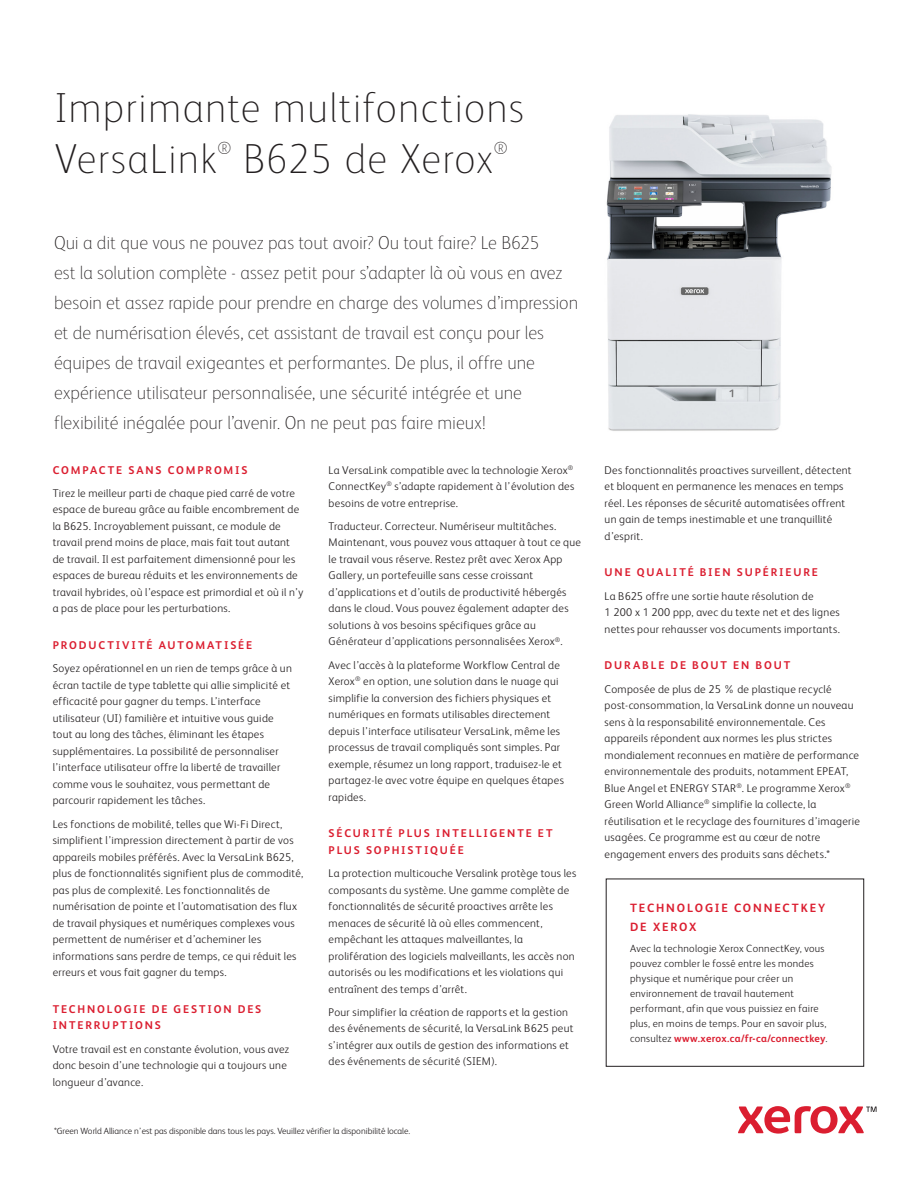
<style>
.page{position:relative;width:918px;height:1188px;background:#fff}
.page>*{position:absolute;margin:0;border:0;box-sizing:border-box;transform-origin:0 0}
.Head_16_20_color{font:100 42px/50.8px "Xerox Sans";letter-spacing:.025em;color:#231f20}
.Intro_Subhead{font:100 18.75px/30px "Xerox Sans";color:#231f20}
.Head_16_20_color-2{font:100 17.55px "Xerox Sans";color:#231f20}
.Body_Subhead_8_5_12{font:700 12px/18.8px "Xerox Sans";letter-spacing:.155em;color:#db1e30}
.Body_Text_8_5_12{font:300 11.25px/16.5px "Xerox Sans";letter-spacing:.025em;color:#231f20}
.Body_Text_8_5_12-2{font:700 11.25px/16.5px "Xerox Sans";letter-spacing:.17em;color:#db1e30}
.Body_Subhead_8_5_12-2{font:700 11.25px "Xerox Sans";letter-spacing:.165em;color:#db1e30}
.Body_Text_7_10{font:300 10.5px/15px "Xerox Sans";letter-spacing:.03em;color:#231f20}
.Body_Text_8_5_12-3{font:300 9px "Xerox Sans";color:#231f20}
.s1{font-weight:700;color:#db1e30}
</style>
<div class="page">
<svg style="left:738px;top:1106px;width:139px;height:28px"></svg>
<img style="left:606px;top:114px;width:226px;height:317px">
<p class="Head_16_20_color" style="left:54px;top:80px;width:472px">Imprimante multifonctions<br>VersaLink</p>
<p class="Head_16_20_color-2" style="left:217px;top:137px;width:15px">®</p>
<p class="Head_16_20_color" style="left:243px;top:131px;width:252px">B625 de Xerox</p>
<p class="Head_16_20_color-2" style="left:494px;top:137px;width:15px">®</p>
<p class="Intro_Subhead" style="left:54px;top:226px;width:526px">Qui a dit que vous ne pouvez pas tout avoir? Ou tout faire? Le B625<br>est la solution complète - assez petit pour s’adapter là où vous en avez besoin et assez rapide pour prendre en charge des volumes d’impression et de numérisation élevés, cet assistant de travail est conçu pour les équipes de travail exigeantes et performantes. De plus, il offre une expérience utilisateur personnalisée, une sécurité intégrée et une flexibilité inégalée pour l’avenir. On ne peut pas faire mieux!</p>
<p class="Body_Subhead_8_5_12-2" style="left:53px;top:462px;width:196px">COMPACTE SANS COMPROMIS</p>
<p class="Body_Text_8_5_12" style="left:53px;top:484px;width:252px">Tirez le meilleur parti de chaque pied carré de votre espace de bureau grâce au faible encombrement de la B625. Incroyablement puissant, ce module de travail prend moins de place, mais fait tout autant de travail. Il est parfaitement dimensionné pour les espaces de bureau réduits et les environnements de travail hybrides, où l’espace est primordial et où il n’y a pas de place pour les perturbations.</p>
<p class="Body_Text_8_5_12-2" style="left:53px;top:637px;width:201px">PRODUCTIVITÉ AUTOMATISÉE</p>
<p class="Body_Text_8_5_12" style="left:53px;top:660px;width:241px">Soyez opérationnel en un rien de temps grâce à un écran tactile de type tablette qui allie simplicité et efficacité pour gagner du temps. L’interface utilisateur (UI) familière et intuitive vous guide tout au long des tâches, éliminant les étapes supplémentaires. La possibilité de personnaliser l’interface utilisateur offre la liberté de travailler comme vous le souhaitez, vous permettant de parcourir rapidement les tâches.</p>
<p class="Body_Text_8_5_12" style="left:53px;top:815px;width:252px">Les fonctions de mobilité, telles que Wi-Fi Direct, simplifient l’impression directement à partir de vos appareils mobiles préférés. Avec la VersaLink B625, plus de fonctionnalités signifient plus de commodité, pas plus de complexité. Les fonctionnalités de numérisation de pointe et l’automatisation des flux de travail physiques et numériques complexes vous permettent de numériser et d’acheminer les informations sans perdre de temps, ce qui réduit les erreurs et vous fait gagner du temps.</p>
<p class="Body_Text_8_5_12-2" style="left:53px;top:1000px;width:210px">TECHNOLOGIE DE GESTION DES<br>INTERRUPTIONS</p>
<p class="Body_Text_8_5_12" style="left:53px;top:1040px;width:238px">Votre travail est en constante évolution, vous avez donc besoin d’une technologie qui a toujours une longueur d’avance.</p>
<p class="Body_Text_8_5_12" style="left:329px;top:461px;width:247px;text-align:justify">La VersaLink compatible avec la technologie Xerox<sup>® </sup>ConnectKey<sup>®</sup> s’adapte rapidement à l’évolution des besoins de votre entreprise.</p>
<p class="Body_Text_8_5_12" style="left:329px;top:517px;width:254px">Traducteur. Correcteur. Numériseur multitâches.<br>Maintenant, vous pouvez vous attaquer à tout ce que le travail vous réserve. Restez prêt avec Xerox App Gallery, un portefeuille sans cesse croissant d’applications et d’outils de productivité hébergés dans le cloud. Vous pouvez également adapter des solutions à vos besoins spécifiques grâce au Générateur d’applications personnalisées Xerox<sup>®</sup>.</p>
<p class="Body_Text_8_5_12" style="left:329px;top:656px;width:237px">Avec l’accès à la plateforme Workflow Central de Xerox<sup>®</sup> en option, une solution dans le nuage qui simplifie la conversion des fichiers physiques et numériques en formats utilisables directement depuis l’interface utilisateur VersaLink, même les processus de travail compliqués sont simples. Par exemple, résumez un long rapport, traduisez-le et partagez-le avec votre équipe en quelques étapes rapides.</p>
<p class="Body_Text_8_5_12-2" style="left:329px;top:825px;width:225px">SÉCURITÉ PLUS INTELLIGENTE ET<br>PLUS SOPHISTIQUÉE</p>
<p class="Body_Text_8_5_12" style="left:329px;top:865px;width:249px">La protection multicouche Versalink protège tous les composants du système. Une gamme complète de fonctionnalités de sécurité proactives arrête les menaces de sécurité là où elles commencent, empêchant les attaques malveillantes, la prolifération des logiciels malveillants, les accès non autorisés ou les modifications et les violations qui entraînent des temps d’arrêt.</p>
<p class="Body_Text_8_5_12" style="left:329px;top:1003px;width:246px">Pour simplifier la création de rapports et la gestion des événements de sécurité, la VersaLink B625 peut s’intégrer aux outils de gestion des informations et des événements de sécurité (SIEM).</p>
<p class="Body_Text_8_5_12-3" style="left:54px;top:1125px;width:358px">*Green World Alliance n’est pas disponible dans tous les pays. Veuillez vérifier la disponibilité locale.</p>
<p class="Body_Text_8_5_12" style="left:605px;top:461px;width:249px">Des fonctionnalités proactives surveillent, détectent et bloquent en permanence les menaces en temps réel. Les réponses de sécurité automatisées offrent un gain de temps inestimable et une tranquillité d’esprit.</p>
<p class="Body_Text_8_5_12-2" style="left:605px;top:564px;width:215px">UNE QUALITÉ BIEN SUPÉRIEURE</p>
<p class="Body_Text_8_5_12" style="left:605px;top:587px;width:237px">La B625 offre une sortie haute résolution de<br>1 200 x 1 200 ppp, avec du texte net et des lignes nettes pour rehausser vos documents importants.</p>
<p class="Body_Text_8_5_12-2" style="left:605px;top:657px;width:187px">DURABLE DE BOUT EN BOUT</p>
<p class="Body_Text_8_5_12" style="left:605px;top:680px;width:257px">Composée de plus de 25 % de plastique recyclé post-consommation, la VersaLink donne un nouveau sens à la responsabilité environnementale. Ces appareils répondent aux normes les plus strictes mondialement reconnues en matière de performance environnementale des produits, notamment EPEAT, Blue Angel et ENERGY STAR<sup>®</sup>. Le programme Xerox<sup>® </sup>Green World Alliance<sup>®</sup> simplifie la collecte, la réutilisation et le recyclage des fournitures d’imagerie usagées. Ce programme est au cœur de notre engagement envers des produits sans déchets.*</p>
<p class="Body_Subhead_8_5_12" style="left:630px;top:898px;width:197px">TECHNOLOGIE CONNECTKEY<br>DE XEROX</p>
<p class="Body_Text_7_10" style="left:630px;top:941px;width:199px">Avec la technologie Xerox ConnectKey, vous pouvez combler le fossé entre les mondes physique et numérique pour créer un environnement de travail hautement performant, afin que vous puissiez en faire plus, en moins de temps. Pour en savoir plus, consultez <span class="s1">www.xerox.ca/fr-ca/connectkey</span>.</p>
</div>
